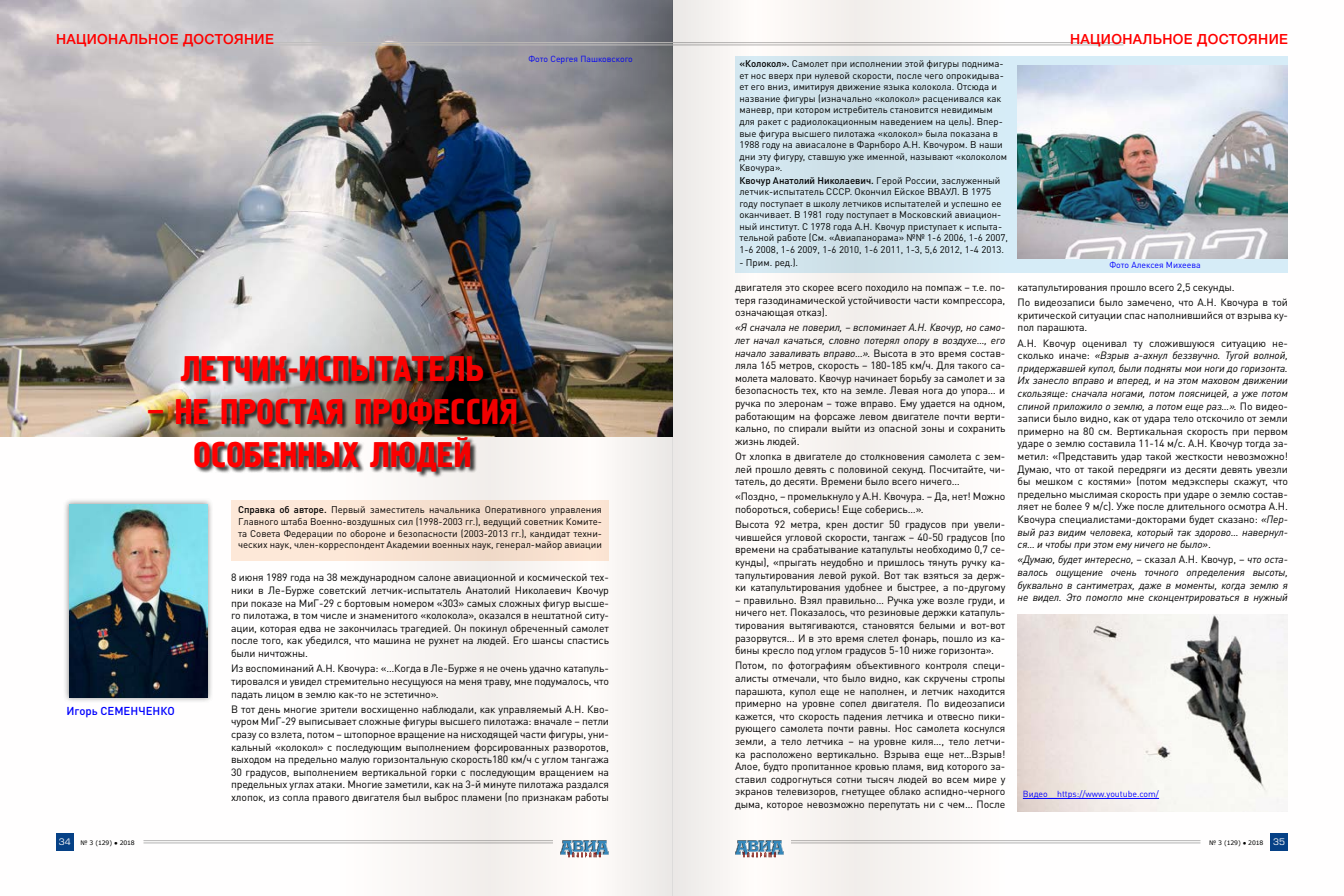
<style>
.page{position:relative;width:1344px;height:896px;background:#fff}
.page>*{position:absolute;margin:0;border:0;box-sizing:border-box;transform-origin:0 0}
.t1{font:35.88px/43.1px "Pollock 1 C";color:#f00;text-align:center}
.t2{font:500 14px "Helvetica Neue Cyr";letter-spacing:.025em;color:#f00}
.t3{font:500 11.38px "DIN Pro";color:#00f}
.t4{font:10.5px/12.6px "DIN Pro";letter-spacing:-.01em;color:#000;text-align:justify}
.t5{font:italic 10.5px/12.6px "DIN Pro";letter-spacing:-.01em;color:#000;text-align:justify}
.t6{font:9.62px/11.5px "DIN Pro";color:#000}
.t7{font:8.75px "DIN Pro";color:#00f}
.t8{font:6.12px "Verdana";letter-spacing:-.02em;color:#000}
.s1{font-weight:500}
.s2{font-style:italic}
.s3{font-style:normal}
.s4{font-family:"Europe C";font-size:8.75px;color:#fffefd}
</style>
<div class="page">
<img style="left:0;top:0;width:672px;height:896px">
<svg style="left:672px;top:0;width:616px;height:896px"></svg>
<h2 class="t2" style="left:56px;top:32px;width:219px">НАЦИОНАЛЬНОЕ ДОСТОЯНИЕ</h2>
<h2 class="t2" style="left:1070px;top:32px;width:219px">НАЦИОНАЛЬНОЕ ДОСТОЯНИЕ</h2>
<p class="t7" style="left:528px;top:52px;width:106px">Фото Сергея Пашковского</p>
<h1 class="t1" style="left:181px;top:348px;width:305px">ЛЕТЧИК-ИСПЫТАТЕЛЬ</h1>
<h1 class="t1" style="left:147px;top:391px;width:372px">– НЕ ПРОСТАЯ ПРОФЕССИЯ<br>ОСОБЕННЫХ ЛЮДЕЙ</h1>
<p class="t3" style="left:66px;top:702px;width:110px">Игорь СЕМЕНЧЕНКО</p>
<p class="t6" style="left:238px;top:503px;width:366px;text-align:justify"><span class="s1">Справка об авторе.</span> Первый заместитель начальника Оперативного управления Главного штаба Военно-воздушных сил (1998-2003 гг.), ведущий советник Комите&shy;та Совета Федерации по обороне и безопасности (2003-2013 гг.), кандидат техни&shy;ческих наук, член-корреспондент Академии военных наук, генерал-майор авиации</p>
<p class="t4" style="left:231px;top:570px;width:380px">8 июня 1989 года на 38 международном салоне авиационной и космической тех&shy;ники в Ле-Бурже советский летчик-испытатель Анатолий Николаевич Квочур при показе на МиГ-29 с бортовым номером «303» самых сложных фигур высше&shy;го пилотажа, в том числе и знаменитого «колокола», оказался в нештатной ситу&shy;ации, которая едва не закончилась трагедией. Он покинул обреченный самолет после того, как убедился, что машина не рухнет на людей. Его шансы спастись были ничтожны.</p>
<p class="t4" style="left:231px;top:661px;width:380px">Из воспоминаний А.Н. Квочура: «…Когда в Ле-Бурже я не очень удачно катапуль&shy;тировался и увидел стремительно несущуюся на меня траву, мне подумалось, что падать лицом в землю как-то не эстетично».</p>
<p class="t4" style="left:231px;top:702px;width:380px">В тот день многие зрители восхищенно наблюдали, как управляемый А.Н. Кво&shy;чуром МиГ-29 выписывает сложные фигуры высшего пилотажа: вначале – петли сразу со взлета, потом – штопорное вращение на нисходящей части фигуры, уни&shy;кальный «колокол» с последующим выполнением форсированных разворотов, выходом на предельно малую горизонтальную скорость180 км/ч с углом тангажа 30 градусов, выполнением вертикальной горки с последующим вращением на предельных углах атаки. Многие заметили, как на 3-й минуте пилотажа раздался хлопок, из сопла правого двигателя был выброс пламени (по признакам работы</p>
<p class="t6" style="left:739px;top:57px;width:269px"><span class="s1">«Колокол».</span> Самолет при исполнении этой фигуры поднима&shy;ет нос вверх при нулевой скорости, после чего опрокидыва&shy;ет его вниз, имитируя движение языка колокола. Отсюда и название фигуры (изначально «колокол» расценивался как маневр, при котором истребитель становится невидимым для ракет с радиолокационным наведением на цель). Впер&shy;вые фигура высшего пилотажа «колокол» была показана в 1988 году на авиасалоне в Фарнборо А.Н. Квочуром. В наши дни эту фигуру, ставшую уже именной, называют «колоколом Квочура».</p>
<p class="t6" style="left:739px;top:173px;width:270px"><span class="s1">Квочур Анатолий Николаевич.</span> Герой России, заслуженный летчик-испытатель СССР. Окончил Ейское ВВАУЛ. В 1975 году поступает в школу летчиков испытателей и успешно ее оканчивает. В 1981 году поступает в Московский авиацион&shy;ный институт. С 1978 года А.Н. Квочур приступает к испыта&shy;тельной работе (См. «Авиапанорама» №№ 1-6 2006, 1-6 2007, 1-6 2008, 1-6 2009, 1-6 2010, 1-6 2011, 1-3, 5,6 2012, 1-4 2013.</p>
<p class="t6" style="left:739px;top:255px;width:60px">- Прим. ред.).</p>
<p class="t4" style="left:735px;top:280px;width:272px">двигателя это скорее всего походило на помпаж – т.е. по&shy;теря газодинамической устойчивости части компрессора, означающая отказ).</p>
<p class="t4" style="left:735px;top:320px;width:272px"><span class="s2">«Я сначала не поверил, – вспоминает А.Н. Квочур, но само&shy;лет начал качаться, словно потерял опору в воздухе…, его начало заваливать вправо…».</span> Высота в это время состав&shy;ляла 165 метров, скорость – 180-185 км/ч. Для такого са&shy;молета маловато. Квочур начинает борьбу за самолет и за безопасность тех, кто на земле. Левая нога до упора… и ручка по элеронам – тоже вправо. Ему удается на одном, работающим на форсаже левом двигателе почти верти&shy;кально, по спирали выйти из опасной зоны и сохранить жизнь людей.</p>
<p class="t4" style="left:735px;top:449px;width:272px">От хлопка в двигателе до столкновения самолета с зем&shy;лей прошло девять с половиной секунд. Посчитайте, чи&shy;татель, до десяти. Времени было всего ничего…</p>
<p class="t4" style="left:735px;top:489px;width:272px">«Поздно, – промелькнуло у А.Н. Квочура. – Да, нет! Можно побороться, соберись! Еще соберись…».</p>
<p class="t4" style="left:735px;top:517px;width:272px">Высота 92 метра, крен достиг 50 градусов при увели&shy;чившейся угловой скорости, тангаж – 40-50 градусов (по времени на срабатывание катапульты необходимо 0,7 се&shy;кунды), «прыгать неудобно и пришлось тянуть ручку ка&shy;тапультирования левой рукой. Вот так взяться за держ&shy;ки катапультирования удобнее и быстрее, а по-другому</p>
<p class="t4" style="left:735px;top:593px;width:272px">– правильно. Взял правильно… Ручка уже возле груди, и ничего нет. Показалось, что резиновые держки катапуль&shy;тирования вытягиваются, становятся белыми и вот-вот разорвутся… И в это время слетел фонарь, пошло из ка&shy;бины кресло под углом градусов 5-10 ниже горизонта».</p>
<p class="t4" style="left:735px;top:658px;width:272px">Потом, по фотографиям объективного контроля специ&shy;алисты отмечали, что было видно, как скручены стропы парашюта, купол еще не наполнен, и летчик находится примерно на уровне сопел двигателя. По видеозаписи кажется, что скорость падения летчика и отвесно пики&shy;рующего самолета почти равны. Нос самолета коснулся земли, а тело летчика – на уровне киля…, тело летчи&shy;ка расположено вертикально. Взрыва еще нет…Взрыв!<br>Алое, будто пропитанное кровью пламя, вид которого за&shy;ставил содрогнуться сотни тысяч людей во всем мире у экранов телевизоров, гнетущее облако аспидно-черного дыма, которое невозможно перепутать ни с чем… После</p>
<p class="t7" style="left:1110px;top:258px;width:93px">Фото Алексея Михеева</p>
<p class="t4" style="left:1018px;top:279px;width:272px;line-height:15.2px">катапультирования прошло всего 2,5 секунды.<br>По видеозаписи было замечено, что А.Н. Квочура в той</p>
<p class="t4" style="left:1018px;top:308px;width:272px">критической ситуации спас наполнившийся от взрыва ку&shy;пол парашюта.</p>
<p class="t4" style="left:1018px;top:335px;width:272px">А.Н. Квочур оценивал ту сложившуюся ситуацию не&shy;сколько иначе: <span class="s2">«Взрыв а-ахнул беззвучно. Тугой волной, придержавшей купол, были подняты мои ноги до горизонта.<br>Их занесло вправо и вперед, и на этом маховом движении скользяще: сначала ногами, потом поясницей, а уже потом спиной приложило о землю, а потом еще раз…».</span> По видео&shy;записи было видно, как от удара тело отскочило от земли примерно на 80 см. Вертикальная скорость при первом ударе о землю составила 11-14 м/с. А.Н. Квочур тогда за&shy;метил: «Представить удар такой жесткости невозможно!<br>Думаю, что от такой передряги из десяти девять увезли бы мешком с костями» (потом медэксперы скажут, что предельно мыслимая скорость при ударе о землю состав&shy;ляет не более 9 м/с). Уже после длительного осмотра А.Н.<br>Квочура специалистами-докторами будет сказано: <span class="s2">«Пер&shy;вый раз видим человека, который так здорово… навернул&shy;ся… и чтобы при этом ему ничего не было»</span>.</p>
<p class="t5" style="left:1018px;top:552px;width:272px">«Думаю, будет интересно, <span class="s3">– сказал А.Н. Квочур, –</span> что оста&shy;валось ощущение очень точного определения высоты, буквально в сантиметрах, даже в моменты, когда землю я не видел. Это помогло мне сконцентрироваться в нужный</p>
<p class="t7" style="left:1023px;top:787px;width:138px">Видео__https://www.youtube.com/</p>
<p class="t8" style="left:59px;top:838px;width:78px"><span class="s4">34</span> № 3 (129) ● 2018</p>
<p class="t8" style="left:1209px;top:838px;width:78px">№ 3 (129) ● 2018 <span class="s4">35</span></p>
</div>
